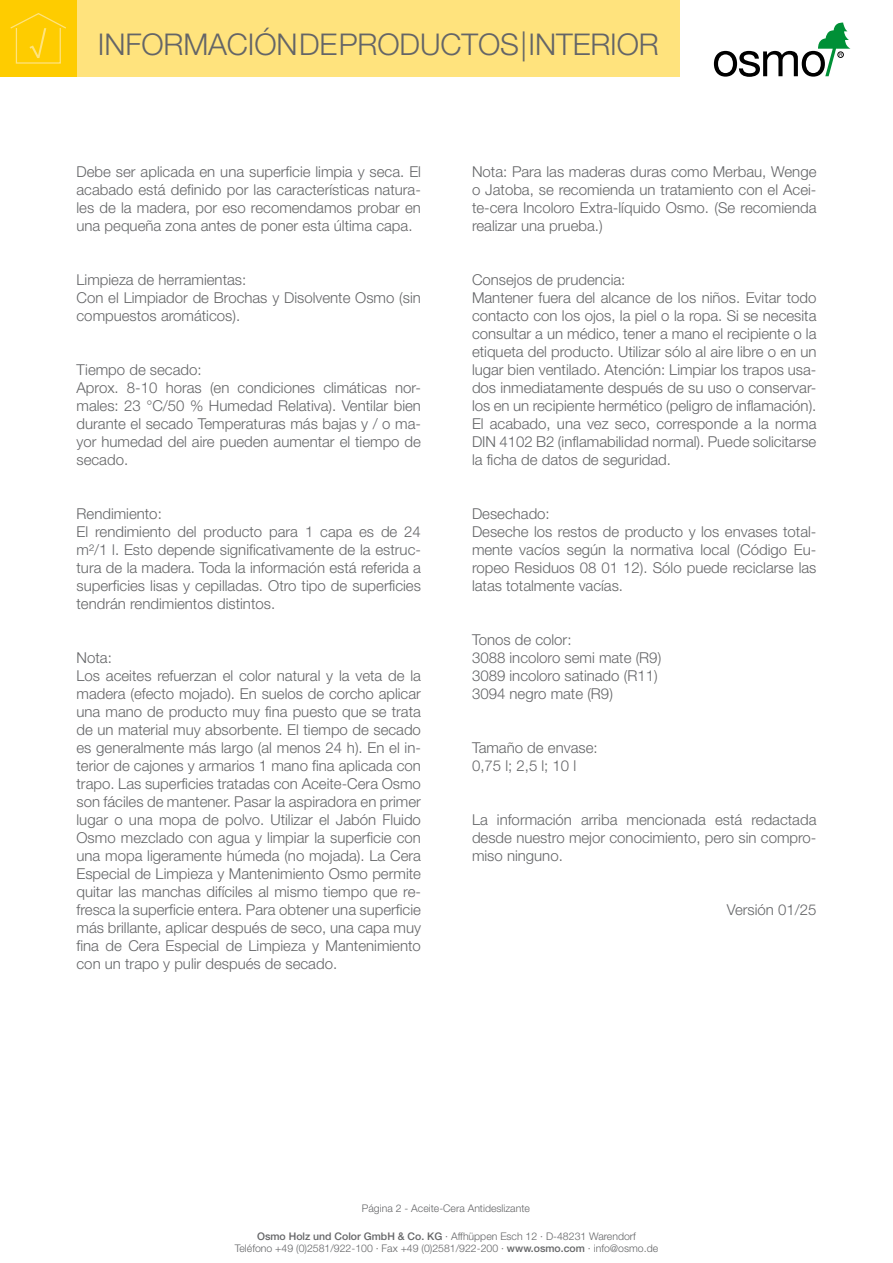
<style>
.page{position:relative;width:893px;height:1263px;background:#fff}
.page>*{position:absolute;margin:0;border:0;box-sizing:border-box;transform-origin:0 0}
.t1{font:300 30px "Helvetica Neue";letter-spacing:-.005em;color:#646567}
.Produkt_Backtext{font:300 15px/18px "Helvetica Neue";color:#646567;text-align:justify}
.t2{font:300 10.5px/12.6px "Helvetica Neue";color:#646567;text-align:center}
.s1{font-weight:500}
</style>
<div class="page">
<svg style="left:714px;top:23px;width:136px;height:54px"></svg>
<div style="left:77px;top:0;width:603px;height:77px;background:#ffe37d"></div>
<div style="left:0;top:0;width:77px;height:77px;background:#fecc00"></div>
<svg style="left:10px;top:13px;width:56px;height:51px"></svg>
<h1 class="t1" style="left:98px;top:26px;width:563px">INFORMACIÓN DE PRODUCTOS | INTERIOR</h1>
<p class="Produkt_Backtext" style="left:77px;top:162px;width:346px">Debe ser aplicada en una superficie limpia y seca. El acabado está definido por las características natura&shy;les de la madera, por eso recomendamos probar en una pequeña zona antes de poner esta última capa.</p>
<p class="Produkt_Backtext" style="left:77px;top:270px;width:171px">Limpieza de herramientas:</p>
<p class="Produkt_Backtext" style="left:77px;top:288px;width:346px">Con el Limpiador de Brochas y Disolvente Osmo (sin compuestos aromáticos).</p>
<p class="Produkt_Backtext" style="left:77px;top:360px;width:127px">Tiempo de secado:</p>
<p class="Produkt_Backtext" style="left:77px;top:378px;width:346px">Aprox. 8-10 horas (en condiciones climáticas nor&shy;males: 23 °C/50 % Humedad Relativa). Ventilar bien durante el secado Temperaturas más bajas y / o ma&shy;yor humedad del aire pueden aumentar el tiempo de secado.</p>
<p class="Produkt_Backtext" style="left:77px;top:504px;width:87px">Rendimiento:</p>
<p class="Produkt_Backtext" style="left:77px;top:522px;width:346px">El rendimiento del producto para 1 capa es de 24 m²/1 l. Esto depende significativamente de la estruc&shy;tura de la madera. Toda la información está referida a superficies lisas y cepilladas. Otro tipo de superficies tendrán rendimientos distintos.</p>
<p class="Produkt_Backtext" style="left:77px;top:648px;width:37px">Nota:</p>
<p class="Produkt_Backtext" style="left:77px;top:666px;width:346px">Los aceites refuerzan el color natural y la veta de la madera (efecto mojado). En suelos de corcho aplicar una mano de producto muy fina puesto que se trata de un material muy absorbente. El tiempo de secado es generalmente más largo (al menos 24 h). En el in&shy;terior de cajones y armarios 1 mano fina aplicada con trapo. Las superficies tratadas con Aceite-Cera Osmo son fáciles de mantener. Pasar la aspiradora en primer lugar o una mopa de polvo. Utilizar el Jabón Fluido Osmo mezclado con agua y limpiar la superficie con una mopa ligeramente húmeda (no mojada). La Cera Especial de Limpieza y Mantenimiento Osmo permite quitar las manchas difíciles al mismo tiempo que re&shy;fresca la superficie entera. Para obtener una superficie más brillante, aplicar después de seco, una capa muy fina de Cera Especial de Limpieza y Mantenimiento con un trapo y pulir después de secado.</p>
<p class="Produkt_Backtext" style="left:472px;top:162px;width:346px">Nota: Para las maderas duras como Merbau, Wenge o Jatoba, se recomienda un tratamiento con el Acei&shy;te-cera Incoloro Extra-líquido Osmo. (Se recomienda realizar una prueba.)</p>
<p class="Produkt_Backtext" style="left:472px;top:270px;width:155px">Consejos de prudencia:</p>
<p class="Produkt_Backtext" style="left:472px;top:288px;width:346px">Mantener fuera del alcance de los niños. Evitar todo contacto con los ojos, la piel o la ropa. Si se necesita consultar a un médico, tener a mano el recipiente o la etiqueta del producto. Utilizar sólo al aire libre o en un lugar bien ventilado. Atención: Limpiar los trapos usa&shy;dos inmediatamente después de su uso o conservar&shy;los en un recipiente hermético (peligro de inflamación).<br>El acabado, una vez seco, corresponde a la norma DIN 4102 B2 (inflamabilidad normal). Puede solicitarse la ficha de datos de seguridad.</p>
<p class="Produkt_Backtext" style="left:472px;top:504px;width:79px">Desechado:</p>
<p class="Produkt_Backtext" style="left:472px;top:522px;width:346px">Deseche los restos de producto y los envases total&shy;mente vacíos según la normativa local (Código Eu&shy;ropeo Residuos 08 01 12). Sólo puede reciclarse las latas totalmente vacías.</p>
<p class="Produkt_Backtext" style="left:472px;top:630px;width:101px">Tonos de color:</p>
<p class="Produkt_Backtext" style="left:472px;top:648px;width:191px">3088 incoloro semi mate (R9)</p>
<p class="Produkt_Backtext" style="left:472px;top:666px;width:187px">3089 incoloro satinado (R11)</p>
<p class="Produkt_Backtext" style="left:472px;top:684px;width:142px">3094 negro mate (R9)</p>
<p class="Produkt_Backtext" style="left:472px;top:738px;width:127px">Tamaño de envase:</p>
<p class="Produkt_Backtext" style="left:472px;top:756px;width:106px">0,75 l; 2,5 l; 10 l</p>
<p class="Produkt_Backtext" style="left:472px;top:810px;width:346px">La información arriba mencionada está redactada desde nuestro mejor conocimiento, pero sin compro&shy;miso ninguno.</p>
<p class="Produkt_Backtext" style="left:727px;top:900px;width:91px">Versión 01/25</p>
<p class="t2" style="left:362px;top:1202px;width:170px">Página 2 - Aceite-Cera Antideslizante</p>
<p class="t2" style="left:235px;top:1229px;width:425px"><span class="s1">Osmo Holz und Color GmbH &amp; Co. KG</span> · Affhüppen Esch 12 · D-48231 Warendorf<br>Teléfono +49 (0)2581/922-100 · Fax +49 (0)2581/922-200 · <span class="s1">www.osmo.com</span> · info@osmo.de</p>
</div>
